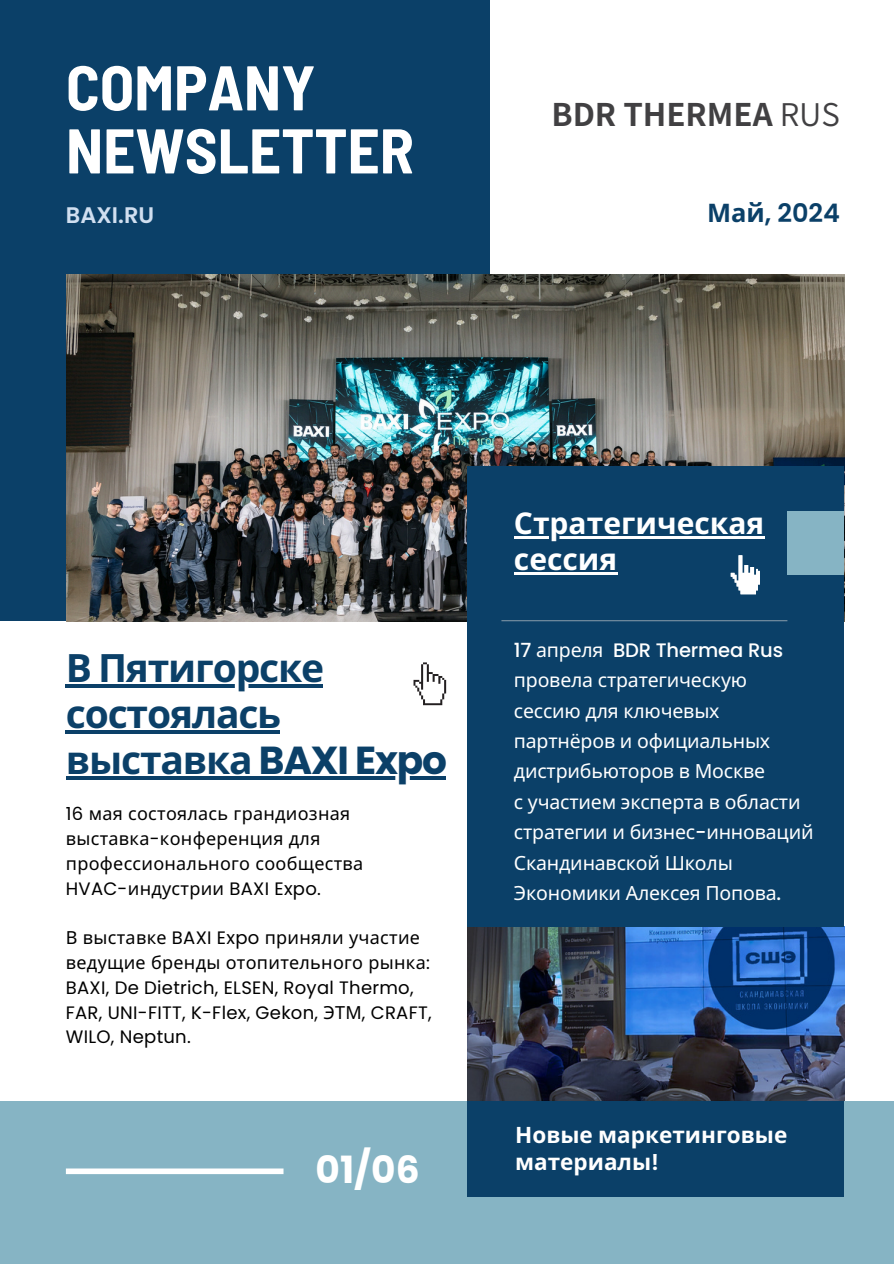
<style>
.page{position:relative;width:894px;height:1264px;background:#fff}
.page>*{position:absolute;margin:0;border:0;box-sizing:border-box;transform-origin:0 0}
.t1{font:700 semi-condensed 63px/63px "Barlow";color:#fff}
.t2{font:700 39px/46.2px "Noto Sans";letter-spacing:-.03em;color:#0b4068}
.t3{font:700 37.5px "Poppins";color:#fff}
.t4{font:700 31.2px "Source Han Sans JP";color:#414042}
.t5{font:700 30px/36px "Noto Sans";color:#fff}
.t6{font:600 25.5px "Poppins";color:#0b4068}
.t7{font:700 22.5px/27px "Noto Sans";color:#fff}
.t8{font:600 22.5px "Poppins";color:#d1dff0}
.t9{font:19.5px/30.3px "Noto Sans";letter-spacing:-.01em;color:#fff}
.t10{font:18px/24.8px "Poppins";letter-spacing:.015em;color:#000}
.t11{font:18px/24.8px "Noto Sans";letter-spacing:.015em;color:#000}
.s1{font-weight:400}
.s2{font-family:"Noto Sans";font-weight:700}
.s3{font-family:"Poppins"}
.s4{font-family:"Noto Sans"}
.s5{font-family:"Poppins";font-weight:500}
.s6{font-family:"Poppins";font-weight:600}
</style>
<div class="page">
<div style="left:0;top:0;width:489px;height:620px;background:#0b4068"></div>
<img style="left:467px;top:926px;width:377px;height:174px">
<div style="left:0;top:1100px;width:893px;height:163px;background:#86b4c4"></div>
<img style="left:66px;top:275px;width:777px;height:346px">
<div style="left:467px;top:466px;width:377px;height:460px;background:#0b4068"></div>
<div style="left:787px;top:511px;width:57px;height:64px;background:#86b4c4"></div>
<hr style="left:501px;top:620px;width:286px;height:1px;background:#7c93a4">
<div style="left:467px;top:1100px;width:377px;height:96px;background:#0b4068"></div>
<div style="left:66px;top:1168px;width:217px;height:6px;background:#fff"></div>
<hr style="left:66px;top:684px;width:257px;height:3px;background:#0b4068">
<hr style="left:66px;top:730px;width:214px;height:3px;background:#0b4068">
<hr style="left:66px;top:776px;width:379px;height:3px;background:#0b4068">
<svg style="left:413px;top:662px;width:33px;height:43px"></svg>
<hr style="left:514px;top:536px;width:250px;height:2px;background:#fff">
<hr style="left:514px;top:572px;width:103px;height:2px;background:#fff">
<svg style="left:730px;top:555px;width:30px;height:40px"></svg>
<p class="t1" style="left:66px;top:54px;width:349px">COMPANY<br>NEWSLETTER</p>
<p class="t4" style="left:551px;top:90px;width:290px">BDR THERMEA <span class="s1">RUS</span></p>
<h3 class="t8" style="left:66px;top:199px;width:90px">BAXI.RU</h3>
<p class="t6" style="left:707px;top:195px;width:134px"><span class="s2">Май</span>, 2024</p>
<h4 class="t2" style="left:66px;top:643px;width:260px">В Пятигорске состоялась</h4>
<h6 class="t2" style="left:66px;top:736px;width:382px">выставка <span class="s3">BAXI Expo</span></h6>
<p class="t11" style="left:66px;top:801px;width:299px"><span class="s3">16</span> мая состоялась грандиозная выставка<span class="s3">-</span>конференция для профессионального сообщества</p>
<p class="t10" style="left:66px;top:876px;width:256px">HVAC-<span class="s4">индустрии</span> BAXI Expo.</p>
<h2 class="t10" style="left:66px;top:925px;width:367px"><span class="s4">В выставке</span> BAXI Expo <span class="s4">приняли участие ведущие бренды отопительного рынка</span>:<br>BAXI, De Dietrich, ELSEN, Royal Thermo, FAR, UNI-FITT, K-Flex, Gekon, <span class="s4">ЭТМ</span>, CRAFT, WILO, Neptun.</h2>
<p class="t3" style="left:315px;top:1143px;width:105px">01/06</p>
<h5 class="t5" style="left:514px;top:504px;width:252px">Стратегическая сессия</h5>
<p class="t9" style="left:514px;top:634px;width:270px"><span class="s5">17</span> апреля <span class="s5">BDR Thermea Rus </span>провела стратегическую сессию для ключевых партнёров и официальных дистрибьюторов в Москве</p>
<p class="t9" style="left:514px;top:786px;width:301px">с участием эксперта в области стратегии и бизнес<span class="s5">-</span>инноваций<br>Скандинавской Школы</p>
<p class="t9" style="left:514px;top:877px;width:269px">Экономики Алексея Попова<span class="s5">.</span></p>
<p class="t7" style="left:515px;top:1120px;width:273px">Новые маркетинговые материалы<span class="s6">!</span></p>
</div>
